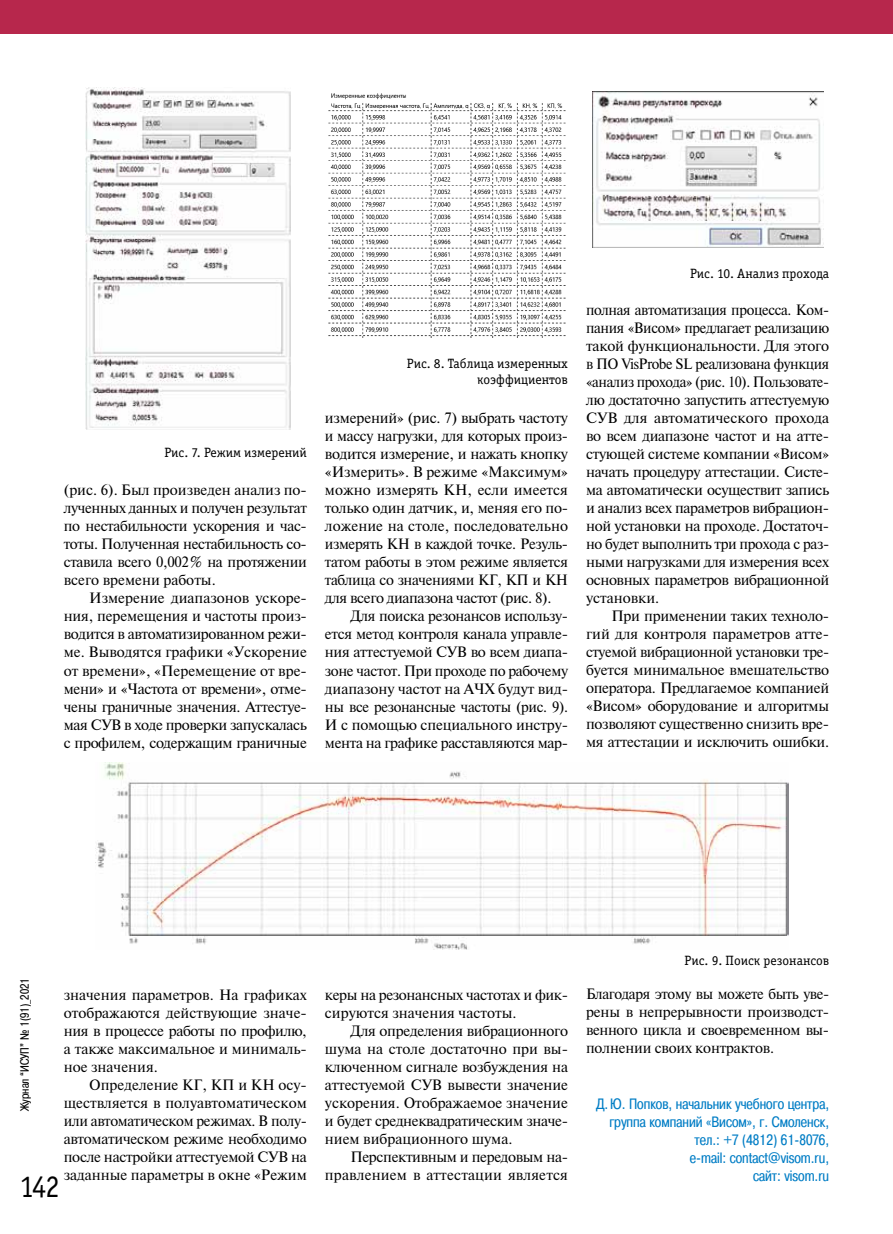
<style>
.page{position:relative;width:893px;height:1234px;background:#fff}
.page>*{position:absolute;margin:0;border:0;box-sizing:border-box;transform-origin:0 0}
.t1{font:31.5px "Officina Serif Book C";color:#000;scale:.9 1}
.t2{font:15px/18px "Newton";letter-spacing:-.025em;color:#000;text-align:justify}
.t3{font:15px/18px "Newton";letter-spacing:-.025em;color:#000;text-align:justify;scale:.96 1}
.t4{font:15px/18px "Pragmatica Cond C";color:#007dc5;text-align:right}
.t5{font:15px/18px "Newton";letter-spacing:.01em;color:#000;text-align:right}
.t6{font:13.5px/16.2px "Officina Serif Book C";color:#000;text-align:right}
.t7{font:12px "Pragmatica Cond C";color:#000}
</style>
<div class="page">
<div style="left:0;top:0;width:893px;height:34px;background:#b7274c"></div>
<img style="left:86px;top:88px;width:204px;height:342px">
<img style="left:328px;top:93px;width:237px;height:244px">
<img style="left:95px;top:762px;width:694px;height:187px">
<img style="left:592px;top:91px;width:231px;height:156px">
<p class="t6" style="left:164px;top:444px;width:144px">Рис. 7. Режим измерений</p>
<p class="t2" style="left:64px;top:480px;width:245px">(рис. 6). Был произведен анализ по&shy;лученных данных и получен результат по нестабильности ускорения и час&shy;тоты. Полученная нестабильность со&shy;ставила всего 0,002% на протяжении всего времени работы.</p>
<p class="t2" style="left:64px;top:588px;width:245px;text-indent:26px">Измерение диапазонов ускоре&shy;ния, перемещения и частоты произ&shy;водится в автоматизированном режи&shy;ме. Выводятся графики «Ускорение от времени», «Перемещение от вре&shy;мени» и «Частота от времени», отме&shy;чены граничные значения. Аттестуе&shy;мая СУВ в ходе проверки запускалась с профилем, содержащим граничные</p>
<p class="t6" style="left:407px;top:355px;width:163px">Рис. 8. Таблица измеренных коэффициентов</p>
<p class="t2" style="left:325px;top:408px;width:245px">измерений» (рис. 7) выбрать частоту и массу нагрузки, для которых произ&shy;водится измерение, и нажать кнопку «Измерить». В режиме «Максимум» можно измерять КН, если имеется только один датчик, и, меняя его по&shy;ложение на столе, последовательно измерять КН в каждой точке. Резуль&shy;татом работы в этом режиме является таблица со значениями КГ, КП и КН для всего диапазона частот (рис. 8).</p>
<p class="t2" style="left:325px;top:606px;width:245px;text-indent:26px">Для поиска резонансов использу&shy;ется метод контроля канала управле&shy;ния аттестуемой СУВ во всем диапа&shy;зоне частот. При проходе по рабочему диапазону частот на АЧХ будут вид&shy;ны все резонансные частоты (рис. 9).<br>И с помощью специального инстру&shy;мента на графике расставляются мар-</p>
<p class="t6" style="left:690px;top:265px;width:141px">Рис. 10. Анализ прохода</p>
<p class="t3" style="left:586px;top:300px;width:255px">полная автоматизация процесса. Ком&shy;пания «Висом» предлагает реализацию такой функциональности. Для этого в ПО VisProbe SL реализована функция «анализ прохода» (рис. 10). Пользовате&shy;лю достаточно запустить аттестуемую СУВ для автоматического прохода во всем диапазоне частот и на атте&shy;стующей системе компании «Висом» начать процедуру аттестации. Систе&shy;ма автоматически осуществит запись и анализ всех параметров вибрацион&shy;ной установки на проходе. Достаточ&shy;но будет выполнить три прохода с раз&shy;ными нагрузками для измерения всех основных параметров вибрационной установки.</p>
<p class="t2" style="left:586px;top:606px;width:245px;text-indent:26px">При применении таких техноло&shy;гий для контроля параметров атте&shy;стуемой вибрационной установки тре&shy;буется минимальное вмешательство оператора. Предлагаемое компанией «Висом» оборудование и алгоритмы позволяют существенно снизить вре&shy;мя аттестации и исключить ошибки.</p>
<p class="t7" style="left:18px;top:1110px;width:135px;rotate:-90deg">Журнал “ИСУП” № 1(91)_2021</p>
<p class="t2" style="left:64px;top:984px;width:245px">значения параметров. На графиках отображаются действующие значе&shy;ния в процессе работы по профилю, а также максимальное и минималь&shy;ное значения.</p>
<p class="t2" style="left:64px;top:1074px;width:245px;text-indent:26px">Определение КГ, КП и КН осу&shy;ществляется в полуавтоматическом или автоматическом режимах. В полу&shy;автоматическом режиме необходимо после настройки аттестуемой СУВ на заданные параметры в окне «Режим</p>
<h1 class="t1" style="left:20px;top:1168px;width:46px">142</h1>
<p class="t2" style="left:325px;top:984px;width:245px">керы на резонансных частотах и фик&shy;сируются значения частоты.</p>
<p class="t2" style="left:325px;top:1020px;width:245px;text-indent:26px">Для определения вибрационного шума на столе достаточно при вы&shy;ключенном сигнале возбуждения на аттестуемой СУВ вывести значение ускорения. Отображаемое значение и будет среднеквадратическим значе&shy;нием вибрационного шума.</p>
<p class="t5" style="left:325px;top:1146px;width:245px">Перспективным и передовым на&shy;правлением в аттестации является</p>
<p class="t6" style="left:685px;top:952px;width:146px">Рис. 9. Поиск резонансов</p>
<p class="t2" style="left:586px;top:984px;width:245px">Благодаря этому вы можете быть уве&shy;рены в непрерывности производст&shy;венного цикла и своевременном вы&shy;полнении своих контрактов.</p>
<p class="t4" style="left:597px;top:1094px;width:234px">Д.Ю. Попков, начальник учебного центра, группа компаний «Висом», г. Смоленск, тел.: +7 (4812) 61-8076,<br>e‑mail: contact@visom.ru,<br>сайт: visom.ru</p>
</div>
